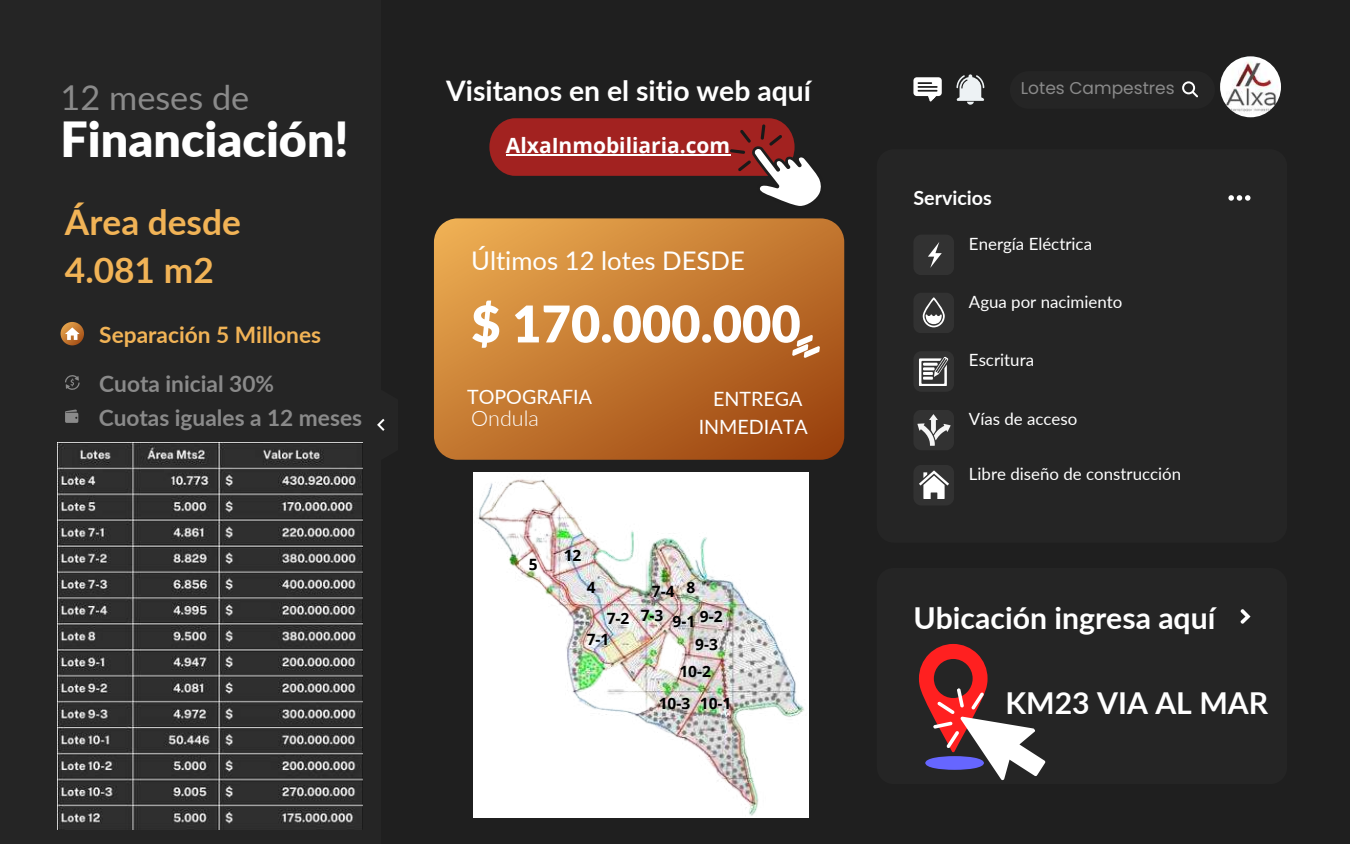
<style>
.page{position:relative;width:1350px;height:844px;background:#1f1f1f}
.page>*{position:absolute;margin:0;border:0;box-sizing:border-box;transform-origin:0 0}
.t1{font:900 50.7px "Lato";color:#fff}
.t2{font:900 48.3px "Lato";color:#fff}
.t3{font:700 35.25px/48.3px "Lato";color:#f1b356}
.t4{font:34.35px "Lato";color:#8a8a8a}
.t5{font:700 30.15px "Lato";color:#fff}
.t6{font:700 28.35px "Lato";color:#fff}
.t7{font:25.65px "Lato";color:#fff}
.t8{font:700 22.65px/33.8px "Lato";color:#8a8a8a}
.t9{font:700 22.65px "Lato";color:#f1b356}
.t10{font:300 21.6px "Lato";color:#fff}
.t11{font:700 21px "Open Sans";color:#fff}
.t12{font:19.65px/27.5px "Lato";color:#fff;text-align:center}
.t13{font:700 19.65px "Lato";color:#fff}
.t14{font:17.1px "Poppins";color:#8a8a8a}
.t15{font:16.95px "Lato";color:#fff}
.t16{font:700 15.6px/27.5px "Open Sans";color:#000}
</style>
<div class="page">
<div style="left:0;top:0;width:381px;height:844px;background:#252525"></div>
<svg style="left:61px;top:322px;width:23px;height:23px"></svg>
<svg style="left:65px;top:327px;width:15px;height:13px"></svg>
<svg style="left:65px;top:375px;width:15px;height:15px"></svg>
<svg style="left:65px;top:409px;width:13px;height:14px"></svg>
<svg style="left:377px;top:418px;width:8px;height:13px"></svg>
<svg style="left:434px;top:218px;width:410px;height:242px;background:#c1762f"></svg>
<svg style="left:792px;top:335px;width:28px;height:23px"></svg>
<div style="left:877px;top:149px;width:410px;height:394px;background:#252525;border-radius:17px"></div>
<svg style="left:1228px;top:195px;width:23px;height:6px"></svg>
<div style="left:913px;top:235px;width:41px;height:40px;background:#323232;border-radius:8px"></div>
<div style="left:913px;top:293px;width:41px;height:40px;background:#323232;border-radius:8px"></div>
<div style="left:913px;top:351px;width:41px;height:41px;background:#323232;border-radius:8px"></div>
<div style="left:913px;top:410px;width:41px;height:40px;background:#323232;border-radius:8px"></div>
<div style="left:877px;top:568px;width:410px;height:216px;background:#252525;border-radius:17px"></div>
<svg style="left:1240px;top:609px;width:11px;height:15px"></svg>
<div style="left:913px;top:465px;width:41px;height:40px;background:#323232;border-radius:8px"></div>
<svg style="left:928px;top:242px;width:13px;height:26px"></svg>
<img style="left:1220px;top:56px;width:61px;height:61px;border-radius:50%">
<svg style="left:913px;top:77px;width:29px;height:25px"></svg>
<div style="left:1010px;top:71px;width:205px;height:38px;background:#252525;border-radius:19px"></div>
<svg style="left:1182px;top:81px;width:16px;height:16px"></svg>
<svg style="left:956px;top:74px;width:28px;height:31px"></svg>
<svg style="left:489px;top:118px;width:332px;height:88px"></svg>
<svg style="left:923px;top:297px;width:22px;height:30px"></svg>
<svg style="left:919px;top:470px;width:30px;height:28px"></svg>
<svg style="left:917px;top:414px;width:33px;height:32px"></svg>
<svg style="left:919px;top:357px;width:29px;height:29px"></svg>
<svg style="left:919px;top:644px;width:127px;height:137px"></svg>
<img style="left:473px;top:472px;width:336px;height:346px">
<hr style="left:506px;top:154px;width:224px;height:1px;background:#fff">
<img style="left:57px;top:442px;width:305px;height:387px">
<h3 class="t4" style="left:61px;top:76px;width:190px">12 meses de</h3>
<h3 class="t6" style="left:446px;top:73px;width:366px">Visitanos en el sitio web aquí</h3>
<h2 class="t2" style="left:61px;top:109px;width:290px">Financiación!</h2>
<h3 class="t3" style="left:65px;top:197px;width:178px">Área desde<br>4.081 m2</h3>
<h3 class="t9" style="left:99px;top:321px;width:223px">Separación 5 Millones</h3>
<h3 class="t8" style="left:99px;top:366px;width:265px">Cuota inicial 30%<br>Cuotas iguales a 12 meses</h3>
<p class="t11" style="left:506px;top:130px;width:226px">AlxaInmobiliaria.com</p>
<h3 class="t7" style="left:471px;top:244px;width:275px">Últimos 12 lotes DESDE</h3>
<h1 class="t1" style="left:471px;top:292px;width:331px">$ 170.000.000</h1>
<p class="t12" style="left:467px;top:383px;width:126px">TOPOGRAFIA</p>
<p class="t12" style="left:699px;top:385px;width:110px">ENTREGA<br>INMEDIATA</p>
<p class="t10" style="left:471px;top:405px;width:69px">Ondula</p>
<p class="t16" style="left:529px;top:550px;width:10px">5</p>
<p class="t16" style="left:564px;top:541px;width:19px">12</p>
<p class="t16" style="left:686px;top:573px;width:10px">8</p>
<p class="t16" style="left:587px;top:573px;width:10px">4</p>
<p class="t16" style="left:672px;top:577px;width:52px;text-indent:-21px">7-4<br>9-1 9-2</p>
<p class="t16" style="left:695px;top:630px;width:24px">9-3</p>
<p class="t16" style="left:607px;top:603px;width:58px">7-2 7-3</p>
<p class="t16" style="left:587px;top:625px;width:24px">7-1</p>
<p class="t16" style="left:659px;top:655px;width:54px;line-height:31.7px;text-indent:21px">10-2<br>10-3</p>
<p class="t16" style="left:700px;top:689px;width:33px">10-1</p>
<p class="t14" style="left:1021px;top:76px;width:155px">Lotes Campestres</p>
<p class="t13" style="left:913px;top:186px;width:80px">Servicios</p>
<p class="t15" style="left:969px;top:233px;width:125px">Energía Eléctrica</p>
<p class="t15" style="left:969px;top:291px;width:155px">Agua por nacimiento</p>
<p class="t15" style="left:969px;top:350px;width:67px">Escritura</p>
<p class="t15" style="left:969px;top:408px;width:110px">Vías de acceso</p>
<p class="t15" style="left:969px;top:463px;width:214px">Libre diseño de construcción</p>
<h3 class="t5" style="left:913px;top:599px;width:304px">Ubicación ingresa aquí</h3>
<h3 class="t5" style="left:1006px;top:684px;width:264px">KM23 VIA AL MAR</h3>
</div>
